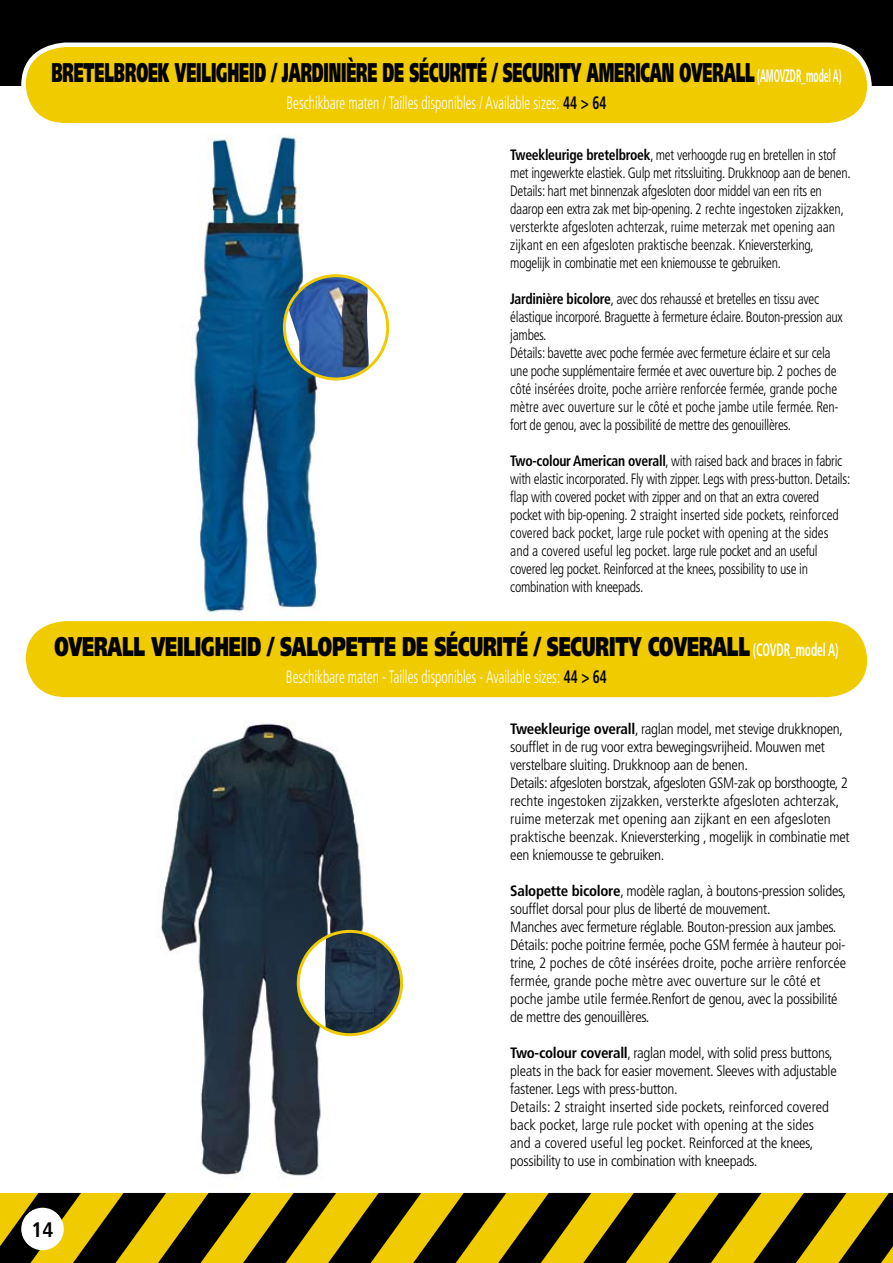
<style>
.page{position:relative;width:893px;height:1263px;background:#fff}
.page>*{position:absolute;margin:0;border:0;box-sizing:border-box;transform-origin:0 0}
.t1{font:900 27px "Frutiger LT Std";letter-spacing:-.01em;color:#000;scale:.54 1}
.t2{font:900 27px "Frutiger LT Std";letter-spacing:-.01em;color:#000;scale:.65 1}
.t3{font:700 condensed 21px "Frutiger LT Std";color:#000}
.t4{font:300 condensed 18px "Frutiger LT Std";color:#fff;scale:.75 1}
.t5{font:300 condensed 15px/18px "Frutiger LT Std";letter-spacing:-.02em;color:#000;scale:.91 1}
.t6{font:300 condensed 15px/18px "Frutiger LT Std";letter-spacing:-.02em;color:#000}
.s1{font-weight:700;font-stretch:condensed;font-size:18px;color:#fff}
.s2{font-weight:700;color:#000}
.s3{font-weight:700}
</style>
<div class="page">
<img style="left:194px;top:134px;width:156px;height:480px">
<img style="left:161px;top:721px;width:203px;height:455px">
<svg style="left:25px;top:614px;width:843px;height:84px;background:#f1d01d"></svg>
<div style="left:0;top:0;width:893px;height:85px;background:#000"></div>
<svg style="left:19px;top:42px;width:855px;height:82px;background:#eccb15"></svg>
<svg style="left:0;top:1193px;width:893px;height:70px;background:#776500"></svg>
<div style="left:21px;top:1208px;width:43px;height:42px;background:#fff;border-radius:50%"></div>
<div style="left:284px;top:276px;width:104px;height:103px;background:#fff;border-radius:50%"></div>
<img style="left:288px;top:276px;width:81px;height:103px">
<div style="left:283px;top:274px;width:106px;height:106px;border:3px solid #f0cb00;border-radius:50%"></div>
<div style="left:298px;top:931px;width:104px;height:104px;background:#fff;border-radius:50%"></div>
<img style="left:325px;top:931px;width:76px;height:104px">
<div style="left:297px;top:930px;width:106px;height:106px;border:3px solid #f0cb00;border-radius:50%"></div>
<h1 class="t1" style="left:51px;top:56px;width:1465px">BRETELBROEK VEILIGHEID / JARDINIÈRE DE SÉCURITÉ / SECURITY AMERICAN OVERALL <span class="s1">(AMOVZDR_model A)</span></h1>
<p class="t4" style="left:286px;top:92px;width:428px">Beschikbare maten / Tailles disponibles / Available sizes: <span class="s2">44 &gt; 64</span></p>
<p class="t5" style="left:510px;top:146px;width:376px"><span class="s3">Tweekleurige bretelbroek</span>, met verhoogde rug en bretellen in stof met ingewerkte elastiek. Gulp met ritssluiting. Drukknoop aan de benen.<br>Details: hart met binnenzak afgesloten door middel van een rits en daarop een extra zak met bip-opening. 2 rechte ingestoken zijzakken, versterkte afgesloten achterzak, ruime meterzak met opening aan zijkant en een afgesloten praktische beenzak. Knieversterking, mogelijk in combinatie met een kniemousse te gebruiken.</p>
<p class="t5" style="left:510px;top:290px;width:367px"><span class="s3">Jardinière bicolore</span>, avec dos rehaussé et bretelles en tissu avec élastique incorporé. Braguette à fermeture éclaire. Bouton-pression aux jambes.<br>Détails: bavette avec poche fermée avec fermeture éclaire et sur cela une poche supplémentaire fermée et avec ouverture bip. 2 poches de côté insérées droite, poche arrière renforcée fermée, grande poche mètre avec ouverture sur le côté et poche jambe utile fermée. Ren&shy;fort de genou, avec la possibilité de mettre des genouillères.</p>
<p class="t5" style="left:510px;top:452px;width:375px"><span class="s3">Two-colour American overall</span>, with raised back and braces in fabric with elastic incorporated. Fly with zipper. Legs with press-button. Details: flap with covered pocket with zipper and on that an extra covered pocket with bip-opening. 2 straight inserted side pockets, reinforced covered back pocket, large rule pocket with opening at the sides and a covered useful leg pocket. large rule pocket and an useful covered leg pocket. Reinforced at the knees, possibility to use in combination with kneepads.</p>
<h1 class="t2" style="left:54px;top:630px;width:1208px">OVERALL VEILIGHEID / SALOPETTE DE SÉCURITÉ / SECURITY COVERALL <span class="s1">(COVDR_model A)</span></h1>
<p class="t4" style="left:286px;top:666px;width:429px">Beschikbare maten - Tailles disponibles - Available sizes: <span class="s2">44 &gt; 64</span></p>
<h2 class="t3" style="left:32px;top:1217px;width:23px">14</h2>
<p class="t6" style="left:510px;top:720px;width:341px"><span class="s3">Tweekleurige overall</span>, raglan model, met stevige drukknopen, soufflet in de rug voor extra bewegingsvrijheid. Mouwen met verstelbare sluiting. Drukknoop aan de benen.<br>Details: afgesloten borstzak, afgesloten GSM-zak op borsthoogte, 2 rechte ingestoken zijzakken, versterkte afgesloten achterzak, ruime meterzak met opening aan zijkant en een afgesloten praktische beenzak. Knieversterking , mogelijk in combinatie met een kniemousse te gebruiken.</p>
<p class="t6" style="left:510px;top:882px;width:337px"><span class="s3">Salopette bicolore</span>, modèle raglan, à boutons-pression solides, soufflet dorsal pour plus de liberté de mouvement.<br>Manches avec fermeture réglable. Bouton-pression aux jambes.<br>Détails: poche poitrine fermée, poche GSM fermée à hauteur poi&shy;trine, 2 poches de côté insérées droite, poche arrière renforcée fermée, grande poche mètre avec ouverture sur le côté et poche jambe utile fermée.Renfort de genou, avec la possibilité de mettre des genouillères.</p>
<p class="t6" style="left:510px;top:1044px;width:328px"><span class="s3">Two-colour coverall</span>, raglan model, with solid press buttons, pleats in the back for easier movement. Sleeves with adjustable fastener. Legs with press-button.<br>Details: 2 straight inserted side pockets, reinforced covered back pocket, large rule pocket with opening at the sides and a covered useful leg pocket. Reinforced at the knees, possibility to use in combination with kneepads.</p>
</div>
